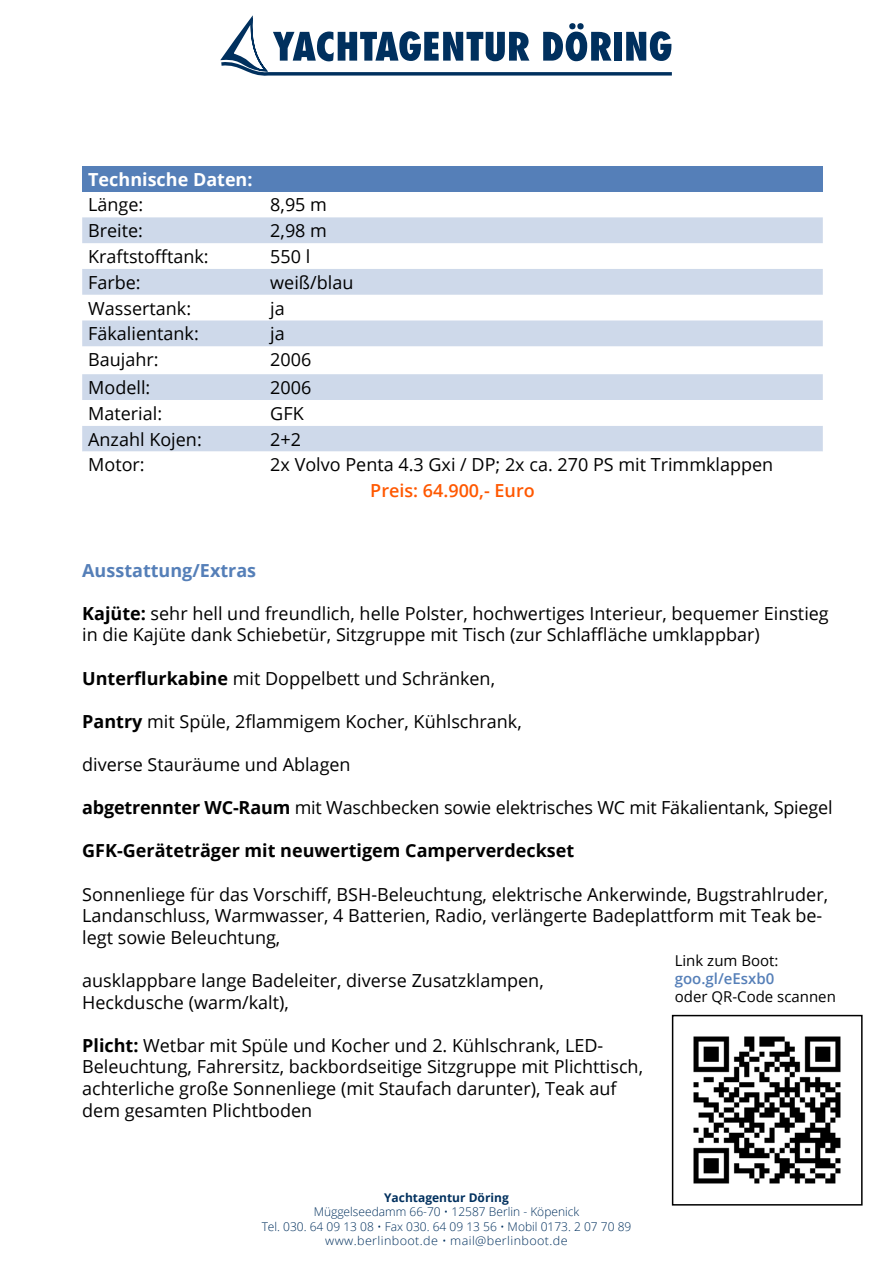
<style>
.page{position:relative;width:893px;height:1263px;background:#fff}
.page>*{position:absolute;margin:0;border:0;box-sizing:border-box;transform-origin:0 0}
.t1{font:18px/21.6px "Open Sans";color:#000}
.t2{font:700 18px "Open Sans";color:#000}
.t3{font:700 18px "Open Sans";color:#557fb8}
.t4{font:600 18px "Open Sans";color:#ff5800}
.t5{font:700 18px "Open Sans";color:#fff}
.t6{font:15px "Open Sans";color:#000}
.t7{font:600 15px "Open Sans";color:#557fb8}
.t8{font:300 12px/14.4px "Open Sans";color:#00305e;text-align:center}
.t9{font:700 12px "Open Sans";color:#00305e}
.s1{font-weight:700}
</style>
<div class="page">
<div style="left:82px;top:166px;width:741px;height:26px;background:#557fb8"></div>
<div style="left:82px;top:217px;width:741px;height:26px;background:#ced9ea"></div>
<svg style="left:82px;top:269px;width:741px;height:131px;fill:#ced9ea"></svg>
<div style="left:82px;top:426px;width:741px;height:26px;background:#ced9ea"></div>
<img style="left:693px;top:1036px;width:148px;height:148px">
<div style="left:672px;top:1015px;width:191px;height:190px;border:2px solid #000"></div>
<svg style="left:220px;top:15px;width:452px;height:61px"></svg>
<p class="t5" style="left:88px;top:166px;width:166px">Technische Daten:</p>
<p class="t1" style="left:88px;top:194px;width:57px">Länge:</p>
<p class="t1" style="left:270px;top:194px;width:58px">8,95 m</p>
<p class="t1" style="left:88px;top:219px;width:56px">Breite:</p>
<p class="t1" style="left:270px;top:219px;width:58px">2,98 m</p>
<p class="t1" style="left:88px;top:245px;width:122px">Kraftstofftank:</p>
<p class="t1" style="left:270px;top:245px;width:42px">550 l</p>
<p class="t1" style="left:88px;top:271px;width:54px">Farbe:</p>
<p class="t1" style="left:270px;top:271px;width:85px">weiß/blau</p>
<p class="t1" style="left:88px;top:297px;width:104px">Wassertank:</p>
<p class="t1" style="left:270px;top:297px;width:16px">ja</p>
<p class="t1" style="left:88px;top:322px;width:112px">Fäkalientank:</p>
<p class="t1" style="left:270px;top:322px;width:16px">ja</p>
<p class="t1" style="left:88px;top:348px;width:72px">Baujahr:</p>
<p class="t1" style="left:270px;top:348px;width:43px">2006</p>
<p class="t1" style="left:88px;top:376px;width:64px">Modell:</p>
<p class="t1" style="left:270px;top:376px;width:43px">2006</p>
<p class="t1" style="left:88px;top:402px;width:75px">Material:</p>
<p class="t1" style="left:270px;top:402px;width:35px">GFK</p>
<p class="t1" style="left:88px;top:428px;width:115px">Anzahl Kojen:</p>
<p class="t1" style="left:270px;top:428px;width:32px">2+2</p>
<p class="t1" style="left:88px;top:454px;width:58px">Motor:</p>
<p class="t1" style="left:270px;top:454px;width:504px">2x Volvo Penta 4.3 Gxi / DP; 2x ca. 270 PS mit Trimmklappen</p>
<p class="t4" style="left:370px;top:478px;width:166px">Preis: 64.900,- Euro</p>
<p class="t3" style="left:82px;top:557px;width:175px">Ausstattung/Extras</p>
<p class="t1" style="left:82px;top:602px;width:748px"><span class="s1">Kajüte:</span> sehr hell und freundlich, helle Polster, hochwertiges Interieur, bequemer Einstieg in die Kajüte dank Schiebetür, Sitzgruppe mit Tisch (zur Schlaffläche umklappbar)</p>
<p class="t1" style="left:82px;top:667px;width:414px"><span class="s1">Unterflurkabine</span> mit Doppelbett und Schränken,</p>
<p class="t1" style="left:82px;top:710px;width:441px"><span class="s1">Pantry</span> mit Spüle, 2flammigem Kocher, Kühlschrank,</p>
<p class="t1" style="left:82px;top:753px;width:270px">diverse Stauräume und Ablagen</p>
<p class="t1" style="left:82px;top:796px;width:752px"><span class="s1">abgetrennter WC-Raum</span> mit Waschbecken sowie elektrisches WC mit Fäkalientank, Spiegel</p>
<p class="t2" style="left:82px;top:838px;width:494px">GFK-Geräteträger mit neuwertigem Camperverdeckset</p>
<p class="t1" style="left:82px;top:883px;width:747px">Sonnenliege für das Vorschiff, BSH-Beleuchtung, elektrische Ankerwinde, Bugstrahlruder,<br>Landanschluss, Warmwasser, 4 Batterien, Radio, verlängerte Badeplattform mit Teak be&shy;legt sowie Beleuchtung,</p>
<p class="t1" style="left:82px;top:969px;width:463px">ausklappbare lange Badeleiter, diverse Zusatzklampen,<br>Heckdusche (warm/kalt),</p>
<p class="t1" style="left:82px;top:1034px;width:562px"><span class="s1">Plicht:</span> Wetbar mit Spüle und Kocher und 2. Kühlschrank, LED-Beleuchtung, Fahrersitz, backbordseitige Sitzgruppe mit Plichttisch, achterliche große Sonnenliege (mit Staufach darunter), Teak auf dem gesamten Plichtboden</p>
<p class="t6" style="left:675px;top:950px;width:105px">Link zum Boot:</p>
<p class="t7" style="left:675px;top:968px;width:101px">goo.gl/eEsxb0</p>
<p class="t6" style="left:675px;top:986px;width:163px">oder QR-Code scannen</p>
<p class="t9" style="left:384px;top:1189px;width:126px">Yachtagentur Döring</p>
<p class="t8" style="left:262px;top:1204px;width:371px">Müggelseedamm 66-70 • 12587 Berlin - Köpenick<br>Tel. 030. 64 09 13 08 • Fax 030. 64 09 13 56 • Mobil 0173. 2 07 70 89 www.berlinboot.de • mail@berlinboot.de</p>
</div>
